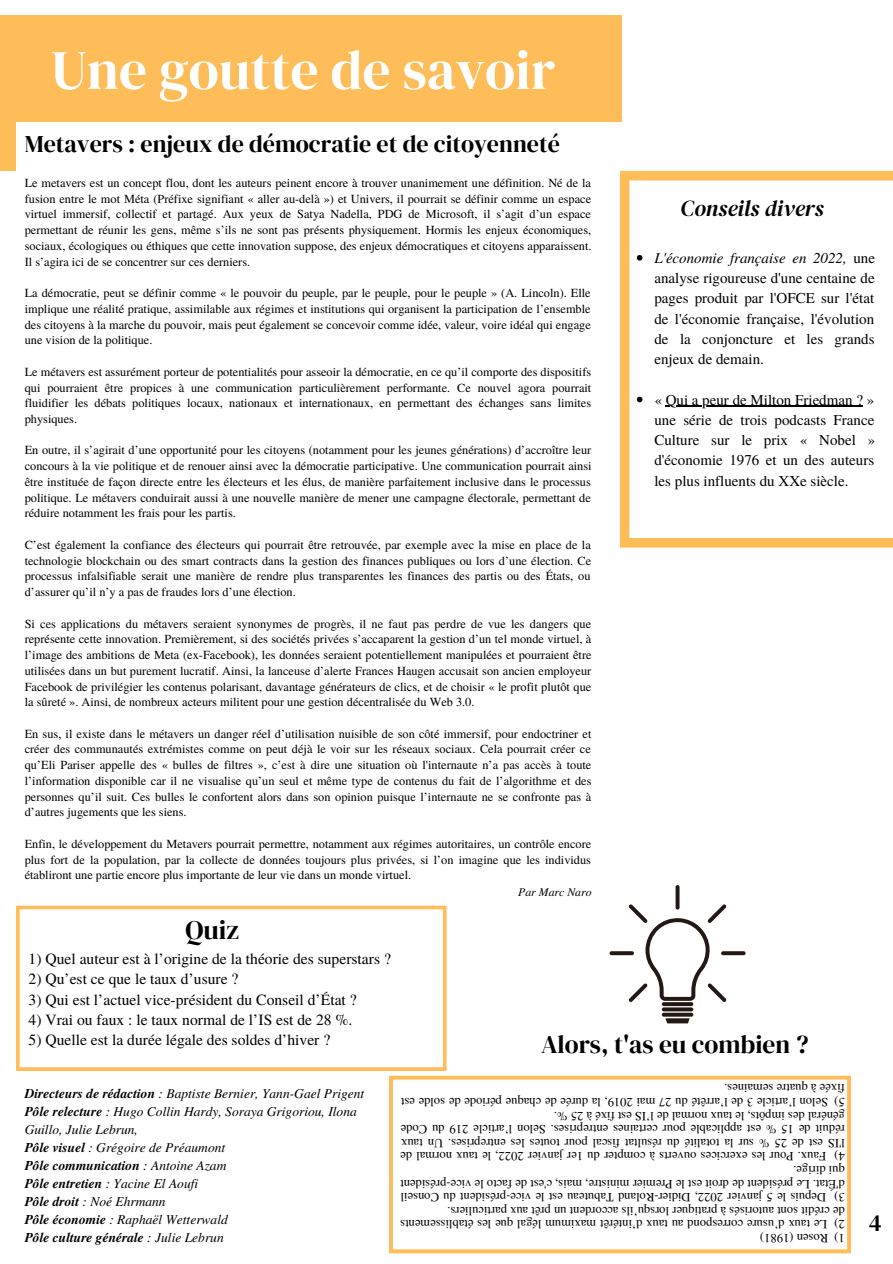
<style>
.page{position:relative;width:893px;height:1264px;background:#fff}
.page>*{position:absolute;margin:0;border:0;box-sizing:border-box;transform-origin:0 0}
.t1{font:55.5px "DM Serif Display";color:#fff}
.t2{font:27px "DM Serif Display";color:#000}
.t3{font:25.5px "DM Serif Display";color:#000}
.t4{font:24px "DM Serif Display";color:#000}
.t5{font:italic 22.5px "DM Serif Display";color:#000}
.t6{font:15.6px "Te X Gyre Termes";color:#000}
.t7{font:15px/20.2px "Te X Gyre Termes";color:#000;text-align:justify}
.t8{font:italic 13.5px/18px "Te X Gyre Termes";color:#000}
.t9{font:12.6px/13.6px "Te X Gyre Termes";color:#000}
.t10{font:12.3px/15.8px "Te X Gyre Termes";color:#000;text-align:justify}
.t11{font:italic 11.85px "Te X Gyre Termes";color:#000}
.s1{font-style:italic}
.s2{font-weight:700}
</style>
<div class="page">
<div style="left:0;top:15px;width:622px;height:107px;background:#ffbd59"></div>
<div style="left:0;top:122px;width:15px;height:48px;background:#ffbd59"></div>
<svg style="left:389px;top:1075px;width:461px;height:178px"></svg>
<svg style="left:661px;top:1002px;width:32px;height:4px"></svg>
<svg style="left:661px;top:1007px;width:32px;height:4px"></svg>
<svg style="left:661px;top:1012px;width:32px;height:4px"></svg>
<svg style="left:665px;top:1018px;width:24px;height:5px"></svg>
<svg style="left:675px;top:885px;width:4px;height:24px"></svg>
<svg style="left:721px;top:951px;width:24px;height:4px"></svg>
<svg style="left:609px;top:951px;width:25px;height:4px"></svg>
<svg style="left:628px;top:904px;width:98px;height:97px"></svg>
<svg style="left:619px;top:171px;width:273px;height:376px"></svg>
<svg style="left:636px;top:255px;width:6px;height:5px"></svg>
<svg style="left:636px;top:396px;width:6px;height:6px"></svg>
<hr style="left:665px;top:405px;width:197px;height:2px;background:#000">
<svg style="left:16px;top:905px;width:430px;height:165px"></svg>
<h1 class="t1" style="left:51px;top:31px;width:506px">Une goutte de savoir</h1>
<h3 class="t4" style="left:25px;top:127px;width:536px">Metavers : enjeux de démocratie et de citoyenneté</h3>
<p class="t10" style="left:25px;top:174px;width:568px">Le metavers est un concept flou, dont les auteurs peinent encore à trouver unanimement une définition. Né de la fusion entre le mot Méta (Préfixe signifiant « aller au-delà ») et Univers, il pourrait se définir comme un espace virtuel immersif, collectif et partagé. Aux yeux de Satya Nadella, PDG de Microsoft, il s’agit d’un espace permettant de réunir les gens, même s’ils ne sont pas présents physiquement. Hormis les enjeux économiques, sociaux, écologiques ou éthiques que cette innovation suppose, des enjeux démocratiques et citoyens apparaissent.<br>Il s’agira ici de se concentrer sur ces derniers.</p>
<p class="t10" style="left:25px;top:284px;width:567px">La démocratie, peut se définir comme « le pouvoir du peuple, par le peuple, pour le peuple » (A. Lincoln). Elle implique une réalité pratique, assimilable aux régimes et institutions qui organisent la participation de l’ensemble des citoyens à la marche du pouvoir, mais peut également se concevoir comme idée, valeur, voire idéal qui engage une vision de la politique.</p>
<p class="t10" style="left:25px;top:363px;width:568px">Le métavers est assurément porteur de potentialités pour asseoir la démocratie, en ce qu’il comporte des dispositifs qui pourraient être propices à une communication particulièrement performante. Ce nouvel agora pourrait fluidifier les débats politiques locaux, nationaux et internationaux, en permettant des échanges sans limites physiques.</p>
<p class="t10" style="left:25px;top:442px;width:568px">En outre, il s’agirait d’une opportunité pour les citoyens (notamment pour les jeunes générations) d’accroître leur concours à la vie politique et de renouer ainsi avec la démocratie participative. Une communication pourrait ainsi être instituée de façon directe entre les électeurs et les élus, de manière parfaitement inclusive dans le processus politique. Le métavers conduirait aussi à une nouvelle manière de mener une campagne électorale, permettant de réduire notamment les frais pour les partis.</p>
<p class="t10" style="left:25px;top:536px;width:568px">C’est également la confiance des électeurs qui pourrait être retrouvée, par exemple avec la mise en place de la technologie blockchain ou des smart contracts dans la gestion des finances publiques ou lors d’une élection. Ce processus infalsifiable serait une manière de rendre plus transparentes les finances des partis ou des États, ou d’assurer qu’il n’y a pas de fraudes lors d’une élection.</p>
<p class="t10" style="left:25px;top:615px;width:568px">Si ces applications du métavers seraient synonymes de progrès, il ne faut pas perdre de vue les dangers que représente cette innovation. Premièrement, si des sociétés privées s’accaparent la gestion d’un tel monde virtuel, à l’image des ambitions de Meta (ex-Facebook), les données seraient potentiellement manipulées et pourraient être utilisées dans un but purement lucratif. Ainsi, la lanceuse d’alerte Frances Haugen accusait son ancien employeur Facebook de privilégier les contenus polarisant, davantage générateurs de clics, et de choisir « le profit plutôt que la sûreté ». Ainsi, de nombreux acteurs militent pour une gestion décentralisée du Web 3.0.</p>
<p class="t10" style="left:25px;top:725px;width:568px">En sus, il existe dans le métavers un danger réel d’utilisation nuisible de son côté immersif, pour endoctriner et créer des communautés extrémistes comme on peut déjà le voir sur les réseaux sociaux. Cela pourrait créer ce qu’Eli Pariser appelle des « bulles de filtres », c’est à dire une situation où l'internaute n’a pas accès à toute l’information disponible car il ne visualise qu’un seul et même type de contenus du fait de l’algorithme et des personnes qu’il suit. Ces bulles le confortent alors dans son opinion puisque l’internaute ne se confronte pas à d’autres jugements que les siens.</p>
<p class="t10" style="left:25px;top:835px;width:568px">Enfin, le développement du Metavers pourrait permettre, notamment aux régimes autoritaires, un contrôle encore plus fort de la population, par la collecte de données toujours plus privées, si l’on imagine que les individus établiront une partie encore plus importante de leur vie dans un monde virtuel.</p>
<p class="t11" style="left:518px;top:883px;width:75px">Par Marc Naro</p>
<h2 class="t2" style="left:185px;top:910px;width:55px">Quiz</h2>
<h3 class="t5" style="left:680px;top:193px;width:145px">Conseils divers</h3>
<p class="t7" style="left:654px;top:247px;width:222px"><span class="s1">L'économie française en 2022,</span> une analyse rigoureuse d'une centaine de pages produit par l'OFCE sur l'état de l'économie française, l'évolution de la conjoncture et les grands enjeux de demain.</p>
<p class="t7" style="left:654px;top:388px;width:222px">« Qui a peur de Milton Friedman ? » une série de trois podcasts France Culture sur le prix « Nobel » d'économie 1976 et un des auteurs les plus influents du XXe siècle.</p>
<p class="t6" style="left:29px;top:947px;width:364px">1) Quel auteur est à l’origine de la théorie des superstars ?</p>
<p class="t6" style="left:29px;top:967px;width:211px">2) Qu’est ce que le taux d’usure ?</p>
<p class="t6" style="left:29px;top:988px;width:329px">3) Qui est l’actuel vice-président du Conseil d’État ?</p>
<p class="t6" style="left:29px;top:1008px;width:325px">4) Vrai ou faux : le taux normal de l’IS est de 28 %.</p>
<p class="t6" style="left:29px;top:1028px;width:303px">5) Quelle est la durée légale des soldes d’hiver ?</p>
<p class="t8" style="left:25px;top:1083px;width:341px"><span class="s2">Directeurs de rédaction</span> : Baptiste Bernier, Yann-Gael Prigent <span class="s2">Pôle relecture</span> : Hugo Collin Hardy, Soraya Grigoriou, Ilona Guillo, Julie Lebrun,<br><span class="s2">Pôle visuel</span> : Grégoire de Préaumont<br><span class="s2">Pôle communication</span> : Antoine Azam<br><span class="s2">Pôle entretien</span> : Yacine El Aoufi<br><span class="s2">Pôle droit</span> : Noé Ehrmann<br><span class="s2">Pôle économie</span> : Raphaël Wetterwald<br><span class="s2">Pôle culture générale</span> : Julie Lebrun</p>
<h3 class="t3" style="left:541px;top:1027px;width:269px">Alors, t'as eu combien ?</h3>
<p class="t9" style="left:844px;top:1109px;width:122px;rotate:-180deg">)5<br>eéxi f à er tauq me s . senia</p>
<p class="t9" style="left:828px;top:1109px;width:428px;rotate:-180deg">no l eS e l c i t r a ’ l 3 ed é t ê r r a ’ l ud 72 m a l , 9102i a eé r ud ed euqahc edo i r ép ed ed l os t se</p>
<p class="t9" style="left:844px;top:1164px;width:445px;rotate:-180deg">)4<br>SI ' l t se ed 52 % rus al ét i l atot ud t at lusér l acs i f r uop setuot sel ses i rper tne . U n xua t t i udé r ed 51 % t se e l bac i l ppa r uop sen i a t r ec ses i r pe r t ne . no l eS e l c i t r a ’ l 912 ud C edo<br>sedl a r énég mi e l , s t ôp xua t mr on edl a SI ’ l éx i f t se à 52 % .</p>
<p class="t9" style="left:826px;top:1164px;width:427px;rotate:-180deg">r uoP. xuaF s e l s ec i c r exe s t r evuo à mo c r e t p ud r e1 r e i vna j 2202 e l , xua t mr on l a ed</p>
<p class="t9" style="left:844px;top:1204px;width:446px;rotate:-180deg">)3<br>É'd L. tat e edtnedi sérp eltset iord merP mrei m,er tsini sia edt se ' c, otcaf el tnedisérp-eciv<br>.egi r idiuq</p>
<p class="t9" style="left:826px;top:1204px;width:427px;rotate:-180deg">D s iupe el 5 reivnaj D, 2202 R- reidi dnalo T uae t uba t se el tnedi sérp-eciv ud C l i esno</p>
<p class="t9" style="left:844px;top:1218px;width:399px;rotate:-180deg">ed sés i rotuatnost idérc à s l i ’uqsrolreuqi t arp nut nedrocca p at êr xu p . srei luci t ra</p>
<p class="t9" style="left:827px;top:1231px;width:428px;rotate:-180deg">L e xua t e r usu’ d dnopse r r oc ua xua t mt ê r é t n i ’ d mi xa mu euql agé l se l mes s i l ba t é s t ne</p>
<p class="t9" style="left:844px;top:1231px;width:12px;rotate:-180deg">)2</p>
<p class="t9" style="left:828px;top:1245px;width:69px;rotate:-180deg">R neso ) 1891 (</p>
<p class="t9" style="left:844px;top:1245px;width:12px;rotate:-180deg">)1</p>
<h3 class="t4" style="left:868px;top:1206px;width:14px">4</h3>
</div>
